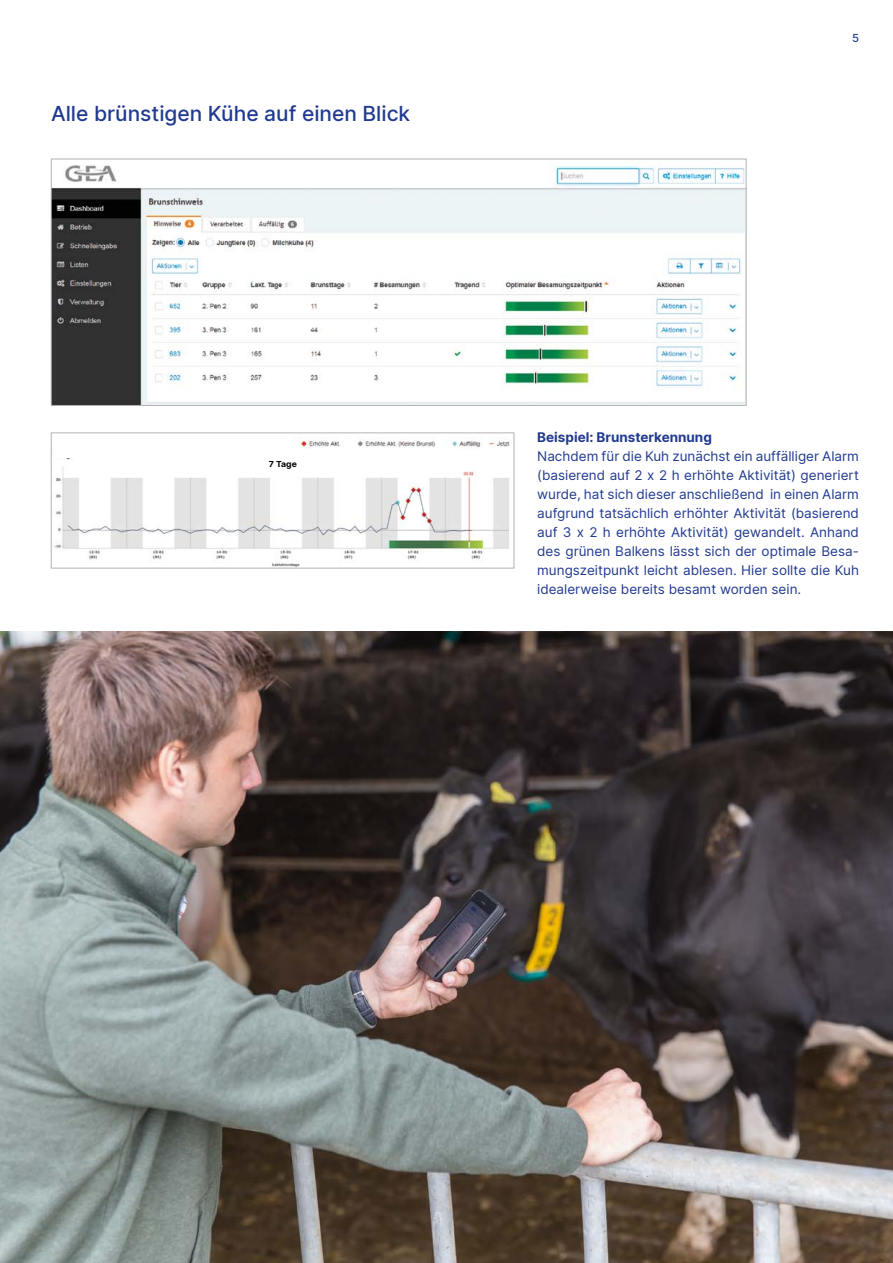
<style>
.page{position:relative;width:893px;height:1263px;background:#fff}
.page>*{position:absolute;margin:0;border:0;box-sizing:border-box;transform-origin:0 0}
.t1{font:500 21px "Inter";color:#213a8f}
.t2{font:13.5px/18.9px "Inter";color:#213a8f;text-align:justify}
.t3{font:700 13.5px "Inter";color:#213a8f}
.t4{font:500 11.25px "Inter";color:#213a8f}
.t5{font:700 8.4px "Inter";color:#000;scale:1.04 1}
</style>
<div class="page">
<img style="left:0;top:631px;width:893px;height:632px">
<img style="left:54px;top:437px;width:456px;height:129px">
<div style="left:51px;top:433px;width:463px;height:135px;border:1px solid #b3b2b2"></div>
<div style="left:54px;top:448px;width:27px;height:10px;background:#fff"></div>
<img style="left:53px;top:165px;width:691px;height:239px">
<div style="left:51px;top:159px;width:695px;height:247px;border:1px solid #b3b2b2"></div>
<h1 class="t1" style="left:51px;top:98px;width:361px">Alle brünstigen Kühe auf einen Blick</h1>
<p class="t5" style="left:269px;top:458px;width:28px">7 Tage</p>
<p class="t4" style="left:852px;top:30px;width:8px">5</p>
<p class="t3" style="left:537px;top:427px;width:176px">Beispiel: Brunsterkennung</p>
<p class="t2" style="left:537px;top:446px;width:323px">Nachdem für die Kuh zunächst ein auffälliger Alarm (basierend auf 2 x 2 h erhöhte Aktivität) generiert wurde, hat sich dieser anschließend in einen Alarm aufgrund tatsächlich erhöhter Aktivität (basierend auf 3 x 2 h erhöhte Aktivität) gewandelt. Anhand des grünen Balkens lässt sich der optimale Besa&shy;mungszeitpunkt leicht ablesen. Hier sollte die Kuh idealerweise bereits besamt worden sein.</p>
</div>
